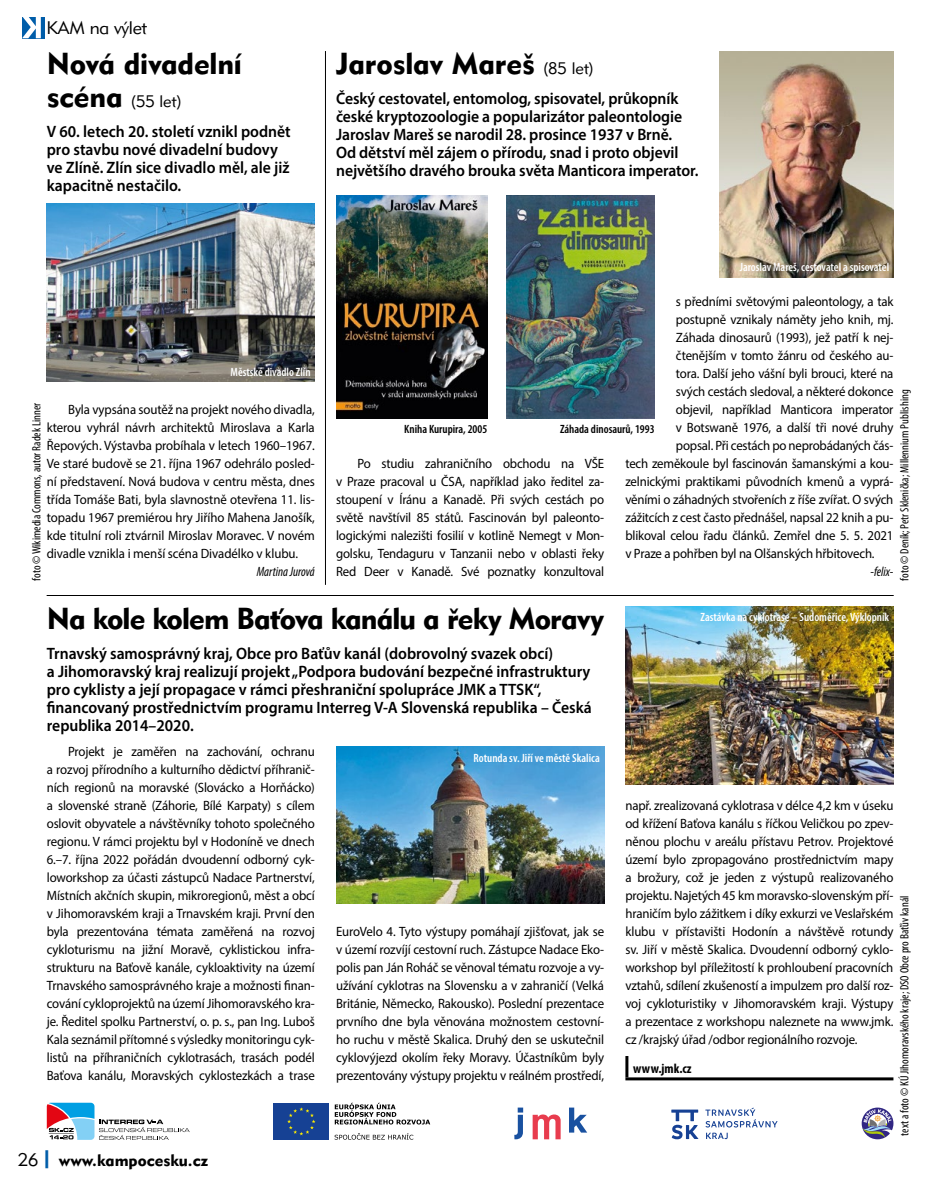
<style>
.page{position:relative;width:936px;height:1191px;background:#fff}
.page>*{position:absolute;margin:0;border:0;box-sizing:border-box;transform-origin:0 0}
._3-titulek{font:900 30px "Geometric 415";letter-spacing:-.02em;color:#000}
._3-titulek-2{font:900 30px "Geometric 415";color:#000}
.t1{font:300 18px "Geometric 415";letter-spacing:-.01em;color:#000}
._4-perex{font:600 16.5px/18px "Myriad Pro";color:#000;scale:.95 1}
.t2{font:900 16.5px "Geometric 415";color:#000}
._3-titulek-3{font:16.5px "Geometric 415 AT Lite A";color:#000}
._7-text{font:13.5px/18px "Myriad Pro";letter-spacing:-.015em;color:#000;text-align:justify;scale:.95 1}
._8-podpis{font:italic condensed 13.5px "Myriad Pro";color:#000;scale:.95 1}
.Kontakt{font:700 condensed 13.5px "Myriad Pro";color:#000}
._1-zdroj{font:condensed 12px "Myriad Pro";color:#000}
._2-popisek_white{font:600 condensed 12px "Myriad Pro";color:#fff}
._2-popisek{font:600 condensed 12px "Myriad Pro";color:#000}
.s1{font-family:"Geometric 415";font-weight:900;font-size:30px}
.s2{font-family:"Geometric 415 AT Lite A";font-weight:400;font-size:16.5px}
.s3{font-weight:300;font-size:18px}
.s4{font-size:18px;color:#005da9}
</style>
<div class="page">
<hr style="left:625px;top:1056px;width:3px;height:21px;background:#000">
<hr style="left:625px;top:1077px;width:268px;height:3px;background:#000">
<img style="left:506px;top:195px;width:148px;height:223px">
<img style="left:625px;top:606px;width:268px;height:178px">
<img style="left:336px;top:746px;width:268px;height:158px">
<img style="left:719px;top:51px;width:174px;height:226px">
<img style="left:47px;top:203px;width:268px;height:179px">
<img style="left:336px;top:195px;width:151px;height:223px">
<svg style="left:532px;top:1114px;width:28px;height:25px"></svg>
<svg style="left:514px;top:1107px;width:9px;height:32px"></svg>
<svg style="left:569px;top:1107px;width:18px;height:25px"></svg>
<svg style="left:705px;top:1107px;width:72px;height:32px"></svg>
<svg style="left:671px;top:1109px;width:27px;height:30px"></svg>
<svg style="left:861px;top:1107px;width:32px;height:32px"></svg>
<svg style="left:47px;top:1102px;width:143px;height:38px"></svg>
<svg style="left:334px;top:1102px;width:96px;height:37px"></svg>
<div style="left:274px;top:1103px;width:55px;height:37px;background:#164194"></div>
<svg style="left:287px;top:1107px;width:28px;height:28px"></svg>
<div style="left:22px;top:17px;width:22px;height:21px;background:#005da9"></div>
<svg style="left:22px;top:17px;width:19px;height:21px"></svg>
<hr style="left:325px;top:51px;width:1px;height:534px;background:#000">
<hr style="left:47px;top:595px;width:846px;height:1px;background:#000">
<h2 class="t1" style="left:46px;top:17px;width:102px">KAM na výlet</h2>
<p class="_3-titulek" style="left:47px;top:45px;width:196px">Nová divadelní</p>
<p class="_3-titulek-3" style="left:47px;top:91px;width:136px"><span class="s1">scéna</span> (55 let)</p>
<p class="_4-perex" style="left:47px;top:122px;width:258px">V 60. letech 20. století vznikl podnět pro stavbu nové divadelní budovy ve Zlíně. Zlín sice divadlo měl, ale již kapacitně nestačilo.</p>
<p class="_3-titulek-2" style="left:336px;top:45px;width:259px">Jaroslav Mareš <span class="s2">(85 let)</span></p>
<p class="_4-perex" style="left:336px;top:89px;width:383px">Český cestovatel, entomolog, spisovatel, průkopník české kryptozoologie a popularizátor paleontologie Jaroslav Mareš se narodil 28. prosince 1937 v Brně.<br>Od dětství měl zájem o přírodu, snad i proto objevil největšího dravého brouka světa Manticora imperator.</p>
<p class="_2-popisek_white" style="left:230px;top:364px;width:81px">Městské divadlo Zlín</p>
<p class="_1-zdroj" style="left:29px;top:580px;width:179px;rotate:-90deg">foto © Wikimedia Commons, autor Radek Linner</p>
<p class="_7-text" style="left:47px;top:400px;width:283px;text-indent:21px">Byla vypsána soutěž na projekt nového divadla, kterou vyhrál návrh architektů Miroslava a Karla Řepových. Výstavba probíhala v letech 1960–1967.<br>Ve staré budově se 21. října 1967 odehrálo posled‑ ní představení. Nová budova v centru města, dnes třída Tomáše Bati, byla slavnostně otevřena 11. lis‑ topadu 1967 premiérou hry Jiřího Mahena Janošík, kde titulní roli ztvárnil Miroslav Moravec. V novém divadle vznikla i menší scéna Divadélko v klubu.</p>
<p class="_8-podpis" style="left:257px;top:563px;width:63px">Martina Jurová</p>
<p class="_2-popisek_white" style="left:739px;top:260px;width:151px">Jaroslav Mareš, cestovatel a spisovatel</p>
<p class="_7-text" style="left:676px;top:292px;width:230px">s předními světovými paleontology, a tak</p>
<p class="_7-text" style="left:676px;top:310px;width:229px">postupně vznikaly náměty jeho knih, mj.</p>
<p class="_7-text" style="left:676px;top:328px;width:230px">Záhada dinosaurů (1993), jež patří k nej‑</p>
<p class="_7-text" style="left:676px;top:346px;width:230px">čtenějším v tomto žánru od českého au‑</p>
<p class="_7-text" style="left:676px;top:364px;width:230px">tora. Další jeho vášní byli brouci, které na</p>
<p class="_7-text" style="left:676px;top:382px;width:230px">svých cestách sledoval, a některé dokonce</p>
<p class="_7-text" style="left:676px;top:400px;width:230px">objevil, například Manticora imperator</p>
<p class="_7-text" style="left:676px;top:418px;width:230px">v Botswaně 1976, a další tři nové druhy</p>
<p class="_7-text" style="left:676px;top:436px;width:230px">popsal. Při cestách po neprobádaných čás‑</p>
<p class="_7-text" style="left:625px;top:454px;width:283px">tech zeměkoule byl fascinován šamanskými a kou‑</p>
<p class="_7-text" style="left:625px;top:472px;width:283px">zelnickými praktikami původních kmenů a vyprá‑</p>
<p class="_7-text" style="left:625px;top:490px;width:283px">věními o záhadných stvořeních z říše zvířat. O svých</p>
<p class="_7-text" style="left:625px;top:508px;width:283px">zážitcích z cest často přednášel, napsal 22 knih a pu‑</p>
<p class="_7-text" style="left:625px;top:526px;width:283px">blikoval celou řadu článků. Zemřel dne 5. 5. 2021</p>
<p class="_7-text" style="left:625px;top:544px;width:262px">v Praze a pohřben byl na Olšanských hřbitovech.</p>
<p class="_8-podpis" style="left:870px;top:563px;width:26px">-felix-</p>
<p class="_1-zdroj" style="left:897px;top:580px;width:192px;rotate:-90deg">foto © Deník; Petr Sklenička; Millennium Publishing</p>
<p class="_2-popisek" style="left:404px;top:422px;width:85px">Kniha Kurupira, 2005</p>
<p class="_2-popisek" style="left:560px;top:422px;width:96px">Záhada dinosaurů, 1993</p>
<p class="_7-text" style="left:336px;top:454px;width:283px;text-indent:21px">Po studiu zahraničního obchodu na VŠE v Praze pracoval u ČSA, například jako ředitel za‑ stoupení v Íránu a Kanadě. Při svých cestách po světě navštívil 85 států. Fascinován byl paleonto‑ logickými nalezišti fosilií v kotlině Nemegt v Mon‑ golsku, Tendaguru v Tanzanii nebo v oblasti řeky Red Deer v Kanadě. Své poznatky konzultoval</p>
<p class="_3-titulek" style="left:47px;top:600px;width:559px">Na kole kolem Baťova kanálu a řeky Moravy</p>
<p class="_4-perex" style="left:47px;top:644px;width:575px">Trnavský samosprávný kraj, Obce pro Baťův kanál (dobrovolný svazek obcí)<br>a Jihomoravský kraj realizují projekt „Podpora budování bezpečné infrastruktury pro cyklisty a její propagace v rámci přeshraniční spolupráce JMK a TTSK“, financovaný prostřednictvím programu Interreg V‑A Slovenská republika – Česká republika 2014–2020.</p>
<p class="_7-text" style="left:47px;top:742px;width:284px;text-indent:21px">Projekt je zaměřen na zachování, ochranu a rozvoj přírodního a kulturního dědictví příhranič‑ ních regionů na moravské (Slovácko a Horňácko) a slovenské straně (Záhorie, Bílé Karpaty) s cílem oslovit obyvatele a návštěvníky tohoto společného regionu. V rámci projektu byl v Hodoníně ve dnech 6.–7. října 2022 pořádán dvoudenní odborný cyk‑ loworkshop za účasti zástupců Nadace Partnerství, Místních akčních skupin, mikroregionů, měst a obcí v Jihomoravském kraji a Trnavském kraji. První den byla prezentována témata zaměřená na rozvoj cykloturismu na jižní Moravě, cyklistickou infra‑ strukturu na Baťově kanále, cykloaktivity na území Trnavského samosprávného kraje a možnosti finan‑ cování cykloprojektů na území Jihomoravského kra‑ je. Ředitel spolku Partnerství, o. p. s., pan Ing. Luboš Kala seznámil přítomné s výsledky monitoringu cyk‑ listů na příhraničních cyklotrasách, trasách podél Baťova kanálu, Moravských cyklostezkách a trase</p>
<p class="_2-popisek_white" style="left:473px;top:750px;width:128px">Rotunda sv. Jiří ve městě Skalica</p>
<p class="_7-text" style="left:336px;top:922px;width:283px">EuroVelo 4. Tyto výstupy pomáhají zjišťovat, jak se v území rozvíjí cestovní ruch. Zástupce Nadace Eko‑ polis pan Ján Roháč se věnoval tématu rozvoje a vy‑ užívání cyklotras na Slovensku a v zahraničí (Velká Británie, Německo, Rakousko). Poslední prezentace prvního dne byla věnována možnostem cestovní‑ ho ruchu v městě Skalica. Druhý den se uskutečnil cyklovýjezd okolím řeky Moravy. Účastníkům byly prezentovány výstupy projektu v reálném prostředí,</p>
<p class="t2" style="left:18px;top:1150px;width:192px"><span class="s3">26</span><span class="s4">|</span> www.kampocesku.cz</p>
<p class="_2-popisek_white" style="left:700px;top:610px;width:190px">Zastávka na cyklotrase – Sudoměřice, Výklopník</p>
<p class="_7-text" style="left:625px;top:796px;width:283px">např. zrealizovaná cyklotrasa v délce 4,2 km v úseku od křížení Baťova kanálu s říčkou Veličkou po zpev‑ něnou plochu v areálu přístavu Petrov. Projektové území bylo zpropagováno prostřednictvím mapy a brožury, což je jeden z výstupů realizovaného projektu. Najetých 45 km moravsko‑slovenským pří‑ hraničím bylo zážitkem i díky exkurzi ve Veslařském klubu v přístavišti Hodonín a návštěvě rotundy sv. Jiří v městě Skalica. Dvoudenní odborný cyklo‑ workshop byl příležitostí k prohloubení pracovních vztahů, sdílení zkušeností a impulzem pro další roz‑ voj cykloturistiky v Jihomoravském kraji. Výstupy a prezentace z workshopu naleznete na www.jmk. cz /krajský úřad /odbor regionálního rozvoje.</p>
<p class="_1-zdroj" style="left:897px;top:1135px;width:241px;rotate:-90deg">text a foto © KÚ Jihomoravského kraje; DSO Obce pro Baťův kanál</p>
<p class="Kontakt" style="left:633px;top:1059px;width:60px">www.jmk.cz</p>
</div>
